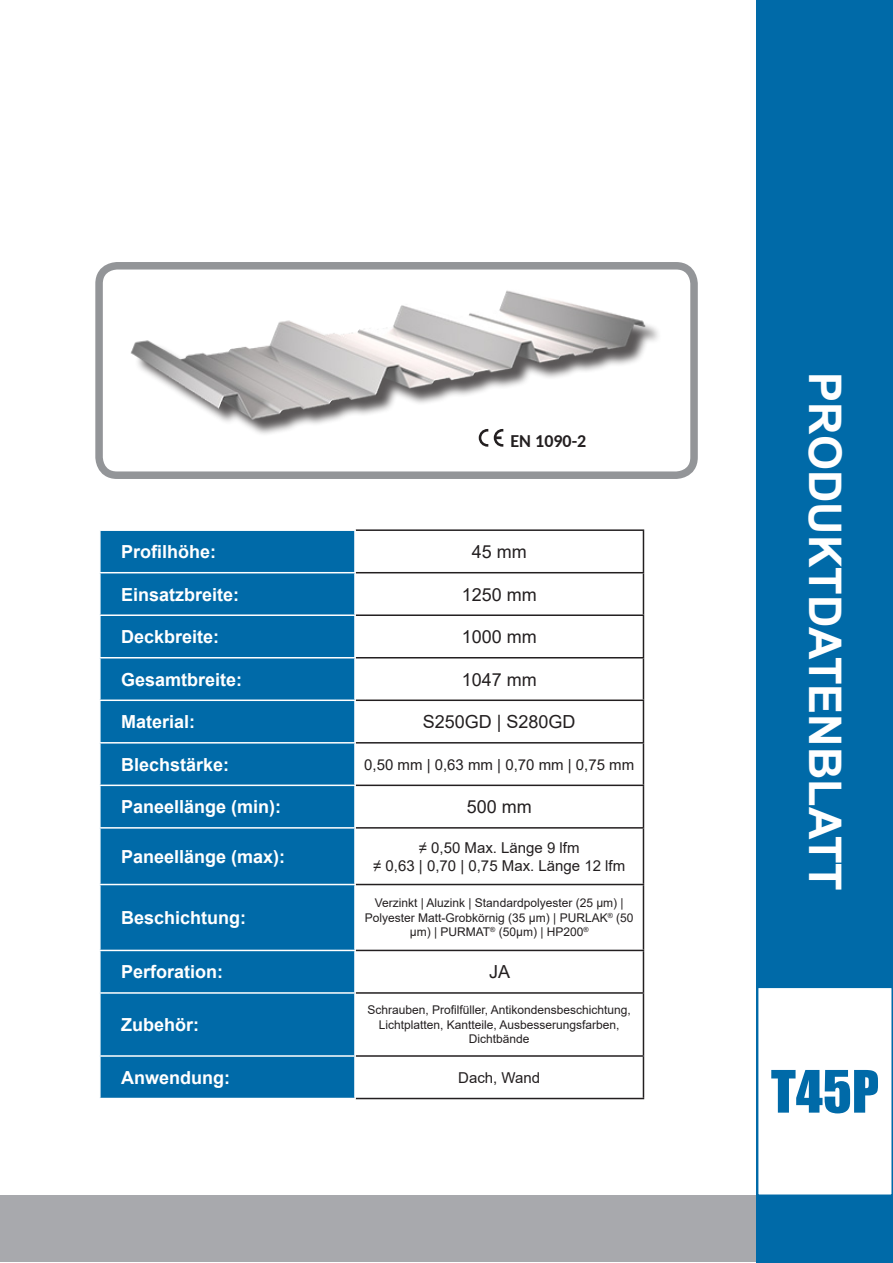
<style>
.page{position:relative;width:893px;height:1263px;background:#fff}
.page>*{position:absolute;margin:0;border:0;box-sizing:border-box;transform-origin:0 0}
.t1{font:54px "Impact";color:#006aa8}
.t2{font:700 45px "Arial";color:#fff}
.t3{font:700 18px "Arial";color:#fff}
.t4{font:18px "Arial";color:#231f20}
.t5{font:700 18px "Carlito";color:#231f20}
.t6{font:15px "Arial";color:#231f20}
.t7{font:12px/14.4px "Arial";color:#231f20;text-align:center}
</style>
<div class="page">
<div style="left:757px;top:0;width:136px;height:1263px;background:#006aa8"></div>
<div style="left:758px;top:987px;width:134px;height:208px;background:#fff"></div>
<div style="left:757px;top:986px;width:136px;height:210px;border:2px solid #006aa8"></div>
<div style="left:101px;top:531px;width:253px;height:567px;background:#006aa8"></div>
<hr style="left:356px;top:529px;width:288px;height:2px;background:#231f20">
<hr style="left:643px;top:531px;width:1px;height:41px;background:#231f20">
<hr style="left:356px;top:572px;width:288px;height:1px;background:#231f20">
<hr style="left:643px;top:573px;width:1px;height:41px;background:#231f20">
<hr style="left:356px;top:614px;width:288px;height:2px;background:#231f20">
<hr style="left:643px;top:616px;width:1px;height:41px;background:#231f20">
<hr style="left:356px;top:657px;width:288px;height:1px;background:#231f20">
<hr style="left:643px;top:658px;width:1px;height:41px;background:#231f20">
<hr style="left:356px;top:699px;width:288px;height:2px;background:#231f20">
<hr style="left:643px;top:701px;width:1px;height:41px;background:#231f20">
<hr style="left:356px;top:742px;width:288px;height:1px;background:#231f20">
<hr style="left:643px;top:743px;width:1px;height:41px;background:#231f20">
<hr style="left:356px;top:784px;width:288px;height:2px;background:#231f20">
<hr style="left:643px;top:786px;width:1px;height:41px;background:#231f20">
<hr style="left:356px;top:827px;width:288px;height:2px;background:#231f20">
<hr style="left:643px;top:829px;width:1px;height:55px;background:#231f20">
<hr style="left:356px;top:884px;width:288px;height:1px;background:#231f20">
<hr style="left:643px;top:885px;width:1px;height:65px;background:#231f20">
<hr style="left:356px;top:950px;width:288px;height:1px;background:#231f20">
<hr style="left:643px;top:951px;width:1px;height:41px;background:#231f20">
<hr style="left:356px;top:992px;width:288px;height:2px;background:#231f20">
<hr style="left:643px;top:994px;width:1px;height:61px;background:#231f20">
<hr style="left:356px;top:1055px;width:288px;height:2px;background:#231f20">
<hr style="left:643px;top:1057px;width:1px;height:41px;background:#231f20">
<hr style="left:356px;top:1098px;width:288px;height:1px;background:#231f20">
<hr style="left:99px;top:572px;width:257px;height:1px;background:#fff">
<hr style="left:99px;top:614px;width:257px;height:2px;background:#fff">
<hr style="left:99px;top:657px;width:257px;height:1px;background:#fff">
<hr style="left:99px;top:699px;width:257px;height:2px;background:#fff">
<hr style="left:99px;top:742px;width:257px;height:1px;background:#fff">
<hr style="left:99px;top:784px;width:257px;height:2px;background:#fff">
<hr style="left:99px;top:827px;width:257px;height:2px;background:#fff">
<hr style="left:99px;top:884px;width:257px;height:1px;background:#fff">
<hr style="left:99px;top:950px;width:257px;height:1px;background:#fff">
<hr style="left:99px;top:992px;width:257px;height:2px;background:#fff">
<hr style="left:99px;top:1055px;width:257px;height:2px;background:#fff">
<div style="left:1px;top:1195px;width:755px;height:67px;background:#a8a9ad"></div>
<img style="left:104px;top:271px;width:582px;height:176px">
<div style="left:95px;top:262px;width:603px;height:217px;border:8px solid #939598;border-radius:18px"></div>
<p class="t5" style="left:510px;top:428px;width:77px">EN 1090-2</p>
<p class="t3" style="left:121px;top:539px;width:97px">Profilhöhe:</p>
<p class="t4" style="left:472px;top:539px;width:57px">45 mm</p>
<p class="t3" style="left:121px;top:581px;width:120px">Einsatzbreite:</p>
<p class="t4" style="left:462px;top:582px;width:77px">1250 mm</p>
<p class="t3" style="left:121px;top:624px;width:100px">Deckbreite:</p>
<p class="t4" style="left:462px;top:624px;width:77px">1000 mm</p>
<p class="t3" style="left:121px;top:666px;width:123px">Gesamtbreite:</p>
<p class="t4" style="left:462px;top:667px;width:77px">1047 mm</p>
<p class="t3" style="left:121px;top:709px;width:76px">Material:</p>
<p class="t4" style="left:423px;top:709px;width:154px">S250GD | S280GD</p>
<p class="t3" style="left:121px;top:752px;width:110px">Blechstärke:</p>
<p class="t6" style="left:364px;top:754px;width:272px">0,50 mm | 0,63 mm | 0,70 mm | 0,75 mm</p>
<p class="t3" style="left:121px;top:794px;width:162px">Paneellänge (min):</p>
<p class="t4" style="left:467px;top:794px;width:67px">500 mm</p>
<p class="t3" style="left:121px;top:844px;width:166px">Paneellänge (max):</p>
<p class="t6" style="left:419px;top:837px;width:162px">≠ 0,50 Max. Länge 9 lfm</p>
<p class="t6" style="left:373px;top:855px;width:254px">≠ 0,63 | 0,70 | 0,75 Max. Länge 12 lfm</p>
<p class="t3" style="left:121px;top:905px;width:127px">Beschichtung:</p>
<p class="t7" style="left:365px;top:896px;width:270px">Verzinkt | Aluzink | Standardpolyester (25 µm) |<br>Polyester Matt-Grobkörnig (35 µm) | PURLAK<sup>®</sup> (50 µm) | PURMAT<sup>®</sup> (50µm) | HP200<sup>®</sup></p>
<p class="t3" style="left:121px;top:959px;width:104px">Perforation:</p>
<p class="t4" style="left:489px;top:959px;width:23px">JA</p>
<p class="t3" style="left:121px;top:1012px;width:79px">Zubehör:</p>
<p class="t7" style="left:367px;top:1003px;width:265px">Schrauben, Profilfüller, Antikondensbeschichtung,<br>Lichtplatten, Kantteile, Ausbesserungsfarben,<br>Dichtbände</p>
<p class="t3" style="left:121px;top:1065px;width:110px">Anwendung:</p>
<p class="t6" style="left:458px;top:1067px;width:83px">Dach, Wand</p>
<p class="t2" style="left:856px;top:372px;width:520px;rotate:90deg">PRODUKTDATENBLATT</p>
<p class="t1" style="left:771px;top:1049px;width:109px">T45P</p>
</div>
